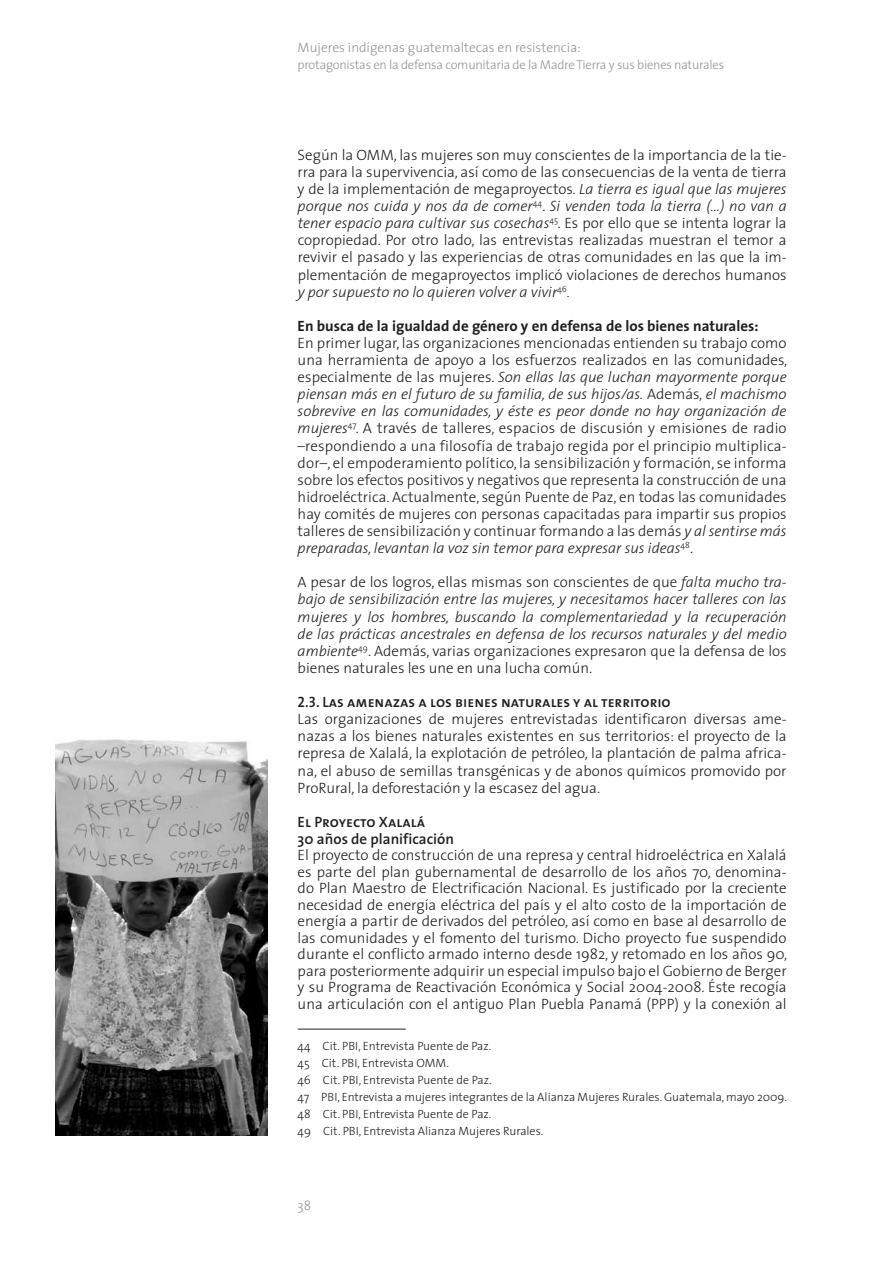
<style>
.page{position:relative;width:893px;height:1263px;background:#fff}
.page>*{position:absolute;margin:0;border:0;box-sizing:border-box;transform-origin:0 0}
.t1{font:300 15px/17.1px "The Sans";color:#231f20}
.t2{font:italic 300 15px/17.1px "The Sans";color:#231f20;text-align:justify}
.t3{font:300 13.5px "The Sans";color:#939598}
.t4{font:300 12.75px "The Sans";letter-spacing:-.02em;color:#939598}
.t5{font:300 12px/17px "The Sans";color:#231f20}
.s1{font-style:italic}
.s2{font-size:13.5px}
.s3{font-weight:700}
.s4{font-style:normal}
.s5{font-family:"The Sans Semi Bold Caps";font-weight:400}
.s6{font-weight:600}
</style>
<div class="page">
<hr style="left:298px;top:1029px;width:108px;height:1px;background:#231f20">
<img style="left:55px;top:739px;width:213px;height:396px">
<p class="t3" style="left:298px;top:37px;width:284px">Mujeres indígenas guatemaltecas en resistencia:</p>
<p class="t4" style="left:298px;top:54px;width:428px">protagonistas en la defensa comunitaria de la Madre Tierra y sus bienes naturales</p>
<p class="t1" style="left:298px;top:146px;width:491px;text-align:justify">Según la OMM, las mujeres son muy conscientes de la importancia de la tie&shy;rra para la supervivencia, así como de las consecuencias de la venta de tierra y de la implementación de megaproyectos<span class="s1">. La tierra es igual que las mujeres porque nos cuida y nos da de comer</span><sup>44</sup>. <span class="s1">Si venden toda la tierra (…) no van a tener espacio para cultivar sus cosechas</span><sup>45</sup><span class="s1">.</span> Es por ello que se intenta lograr la copropiedad. Por otro lado, las entrevistas realizadas muestran el temor a revivir el pasado y las experiencias de otras comunidades en las que la im&shy;plementación de megaproyectos implicó violaciones de derechos humanos <span class="s1">y por supuesto no lo quieren volver a vivir</span><sup>46</sup><span class="s2">.</span></p>
<p class="t1" style="left:298px;top:317px;width:491px"><span class="s3">En busca de la igualdad de género y en defensa de los bienes naturales:<br></span>En primer lugar, las organizaciones mencionadas entienden su trabajo como una herramienta de apoyo a los esfuerzos realizados en las comunidades, especialmente de las mujeres. <span class="s1">Son ellas las que luchan mayormente porque piensan más en el futuro de su familia, de sus hijos/as.</span> Además, <span class="s1">el machismo sobrevive en las comunidades, y éste es peor donde no hay organización de mujeres</span><sup>47</sup>. A través de talleres, espacios de discusión y emisiones de radio –respondiendo a una filosofía de trabajo regida por el principio multiplica&shy;dor–, el empoderamiento político, la sensibilización y formación, se informa sobre los efectos positivos y negativos que representa la construcción de una hidroeléctrica. Actualmente, según Puente de Paz, en todas las comunidades hay comités de mujeres con personas capacitadas para impartir sus propios talleres de sensibilización y continuar formando a las demás <span class="s1">y al sentirse más preparadas, levantan la voz sin temor para expresar sus ideas</span><sup>48</sup>.</p>
<p class="t2" style="left:298px;top:573px;width:491px"><span class="s4">A pesar de los logros, ellas mismas son conscientes de que</span> falta mucho tra&shy;bajo de sensibilización entre las mujeres, y necesitamos hacer talleres con las mujeres y los hombres, buscando la complementariedad y la recuperación de las prácticas ancestrales en defensa de los recursos naturales y del medio ambiente<sup>49</sup><span class="s4">. Además, varias organizaciones expresaron que la defensa de los bienes naturales les une en una lucha común.</span></p>
<p class="t1" style="left:298px;top:693px;width:490px"><span class="s5">2.3. Las amenazas a los bienes naturales y al territorio<br></span>Las organizaciones de mujeres entrevistadas identificaron diversas ame&shy;nazas a los bienes naturales existentes en sus territorios: el proyecto de la represa de Xalalá, la explotación de petróleo, la plantación de palma africa&shy;na, el abuso de semillas transgénicas y de abonos químicos promovido por ProRural, la deforestación y la escasez del agua.</p>
<p class="t1" style="left:298px;top:813px;width:491px;line-height:16.5px"><span class="s5">El Proyecto Xalalá<br></span><span class="s6">30 años de planificación<br></span>El proyecto de construcción de una represa y central hidroeléctrica en Xalalá es parte del plan gubernamental de desarrollo de los años 70, denomina&shy;do Plan Maestro de Electrificación Nacional. Es justificado por la creciente necesidad de energía eléctrica del país y el alto costo de la importación de energía a partir de derivados del petróleo, así como en base al desarrollo de las comunidades y el fomento del turismo. Dicho proyecto fue suspendido durante el conflicto armado interno desde 1982, y retomado en los años 90, para posteriormente adquirir un especial impulso bajo el Gobierno de Berger y su Programa de Reactivación Económica y Social 2004-2008. Éste recogía una articulación con el antiguo Plan Puebla Panamá (PPP) y la conexión al</p>
<p class="t5" style="left:298px;top:1037px;width:491px">44 Cit. PBI, Entrevista Puente de Paz.<br>45 Cit. PBI, Entrevista OMM.<br>46 Cit. PBI, Entrevista Puente de Paz.<br>47 PBI, Entrevista a mujeres integrantes de la Alianza Mujeres Rurales. Guatemala, mayo 2009.<br>48 Cit. PBI, Entrevista Puente de Paz.<br>49 Cit. PBI, Entrevista Alianza Mujeres Rurales.</p>
<p class="t3" style="left:298px;top:1194px;width:15px">38</p>
</div>
